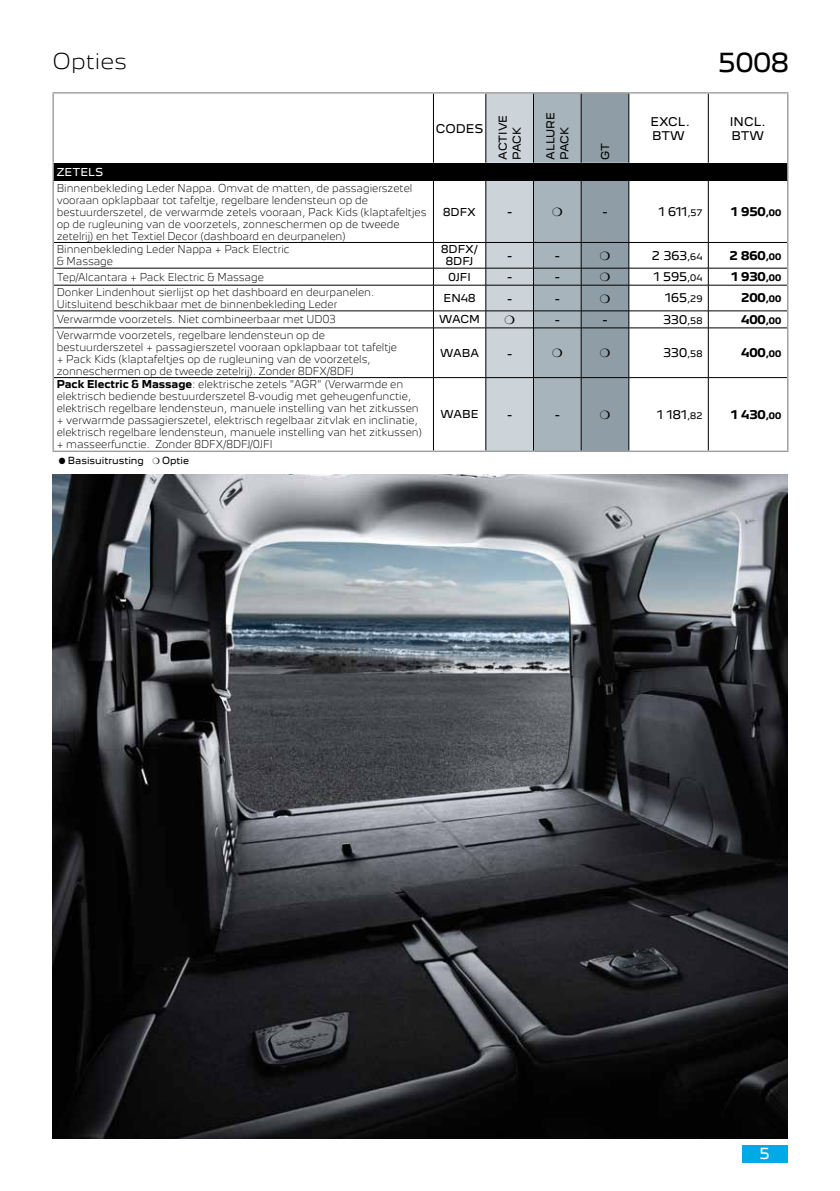
<style>
.page{position:relative;width:840px;height:1191px;background:#fff}
.page>*{position:absolute;margin:0;border:0;box-sizing:border-box;transform-origin:0 0}
.t1{font:24px "Peugeot New";color:#000}
.t2{font:300 20px "Peugeot New";color:#000}
.t3{font:14px "Peugeot New";color:#fff}
.t4{font:12px "Peugeot New";color:#000}
.t5{font:11px/14px "Peugeot New";color:#000}
.t6{font:700 11px "Peugeot New";color:#000}
.t7{font:300 10px/12px "Peugeot New";color:#000;scale:.9 1}
.t8{font:10px/14px "Peugeot New";color:#000}
.t9{font:10px "Peugeot New";color:#fff}
.t10{font:9px "Peugeot New";color:#000;scale:.94 1}
.s1{font-size:8.2px}
.s2{font-weight:700}
</style>
<div class="page">
<img style="left:52px;top:475px;width:735px;height:663px">
<div style="left:741px;top:1145px;width:46px;height:17px;background:#00aae5"></div>
<svg style="left:54px;top:94px;width:732px;height:356px"></svg>
<div style="left:53px;top:163px;width:734px;height:18px;background:#000"></div>
<hr style="left:433px;top:181px;width:1px;height:61px;background:#000">
<hr style="left:54px;top:242px;width:379px;height:1px;background:#000">
<hr style="left:433px;top:242px;width:52px;height:1px;background:#000">
<hr style="left:54px;top:268px;width:379px;height:1px;background:#000">
<hr style="left:433px;top:268px;width:52px;height:1px;background:#000">
<hr style="left:54px;top:285px;width:379px;height:1px;background:#000">
<hr style="left:433px;top:285px;width:52px;height:1px;background:#000">
<hr style="left:54px;top:310px;width:379px;height:1px;background:#000">
<hr style="left:433px;top:310px;width:52px;height:1px;background:#000">
<svg style="left:433px;top:243px;width:1px;height:84px"></svg>
<hr style="left:54px;top:327px;width:379px;height:1px;background:#000">
<hr style="left:433px;top:327px;width:52px;height:1px;background:#000">
<hr style="left:433px;top:328px;width:1px;height:49px;background:#000">
<hr style="left:54px;top:377px;width:379px;height:1px;background:#000">
<hr style="left:433px;top:377px;width:52px;height:1px;background:#000">
<hr style="left:433px;top:378px;width:1px;height:72px;background:#000">
<hr style="left:707px;top:181px;width:1px;height:61px;background:#000">
<hr style="left:628px;top:242px;width:80px;height:1px;background:#000">
<hr style="left:708px;top:242px;width:78px;height:1px;background:#000">
<hr style="left:628px;top:268px;width:80px;height:1px;background:#000">
<hr style="left:708px;top:268px;width:78px;height:1px;background:#000">
<hr style="left:628px;top:285px;width:80px;height:1px;background:#000">
<hr style="left:708px;top:285px;width:78px;height:1px;background:#000">
<hr style="left:628px;top:310px;width:80px;height:1px;background:#000">
<hr style="left:708px;top:310px;width:78px;height:1px;background:#000">
<svg style="left:707px;top:243px;width:1px;height:84px"></svg>
<hr style="left:628px;top:327px;width:80px;height:1px;background:#000">
<hr style="left:708px;top:327px;width:78px;height:1px;background:#000">
<hr style="left:707px;top:328px;width:1px;height:49px;background:#000">
<hr style="left:628px;top:377px;width:80px;height:1px;background:#000">
<hr style="left:708px;top:377px;width:78px;height:1px;background:#000">
<hr style="left:707px;top:378px;width:1px;height:72px;background:#000">
<hr style="left:433px;top:94px;width:1px;height:69px;background:#000">
<hr style="left:707px;top:94px;width:1px;height:69px;background:#000">
<hr style="left:52px;top:92px;width:381px;height:2px;background:#9d9d9c">
<hr style="left:52px;top:94px;width:2px;height:69px;background:#9d9d9c">
<hr style="left:433px;top:92px;width:52px;height:2px;background:#9d9d9c">
<hr style="left:485px;top:92px;width:48px;height:2px;background:#9d9d9c">
<hr style="left:533px;top:92px;width:48px;height:2px;background:#9d9d9c">
<hr style="left:581px;top:92px;width:47px;height:2px;background:#9d9d9c">
<hr style="left:628px;top:92px;width:80px;height:2px;background:#9d9d9c">
<hr style="left:708px;top:92px;width:80px;height:2px;background:#9d9d9c">
<hr style="left:786px;top:94px;width:2px;height:69px;background:#9d9d9c">
<svg style="left:52px;top:163px;width:2px;height:18px"></svg>
<svg style="left:787px;top:163px;width:1px;height:18px"></svg>
<hr style="left:52px;top:181px;width:2px;height:61px;background:#9d9d9c">
<hr style="left:786px;top:181px;width:2px;height:61px;background:#9d9d9c">
<hr style="left:52px;top:242px;width:2px;height:26px;background:#9d9d9c">
<hr style="left:786px;top:242px;width:2px;height:26px;background:#9d9d9c">
<svg style="left:52px;top:268px;width:2px;height:17px"></svg>
<svg style="left:786px;top:268px;width:2px;height:17px"></svg>
<hr style="left:52px;top:285px;width:2px;height:26px;background:#9d9d9c">
<hr style="left:786px;top:285px;width:2px;height:26px;background:#9d9d9c">
<svg style="left:52px;top:311px;width:2px;height:17px"></svg>
<svg style="left:786px;top:311px;width:2px;height:17px"></svg>
<hr style="left:52px;top:328px;width:2px;height:49px;background:#9d9d9c">
<hr style="left:786px;top:328px;width:2px;height:49px;background:#9d9d9c">
<hr style="left:52px;top:377px;width:2px;height:73px;background:#9d9d9c">
<hr style="left:786px;top:377px;width:2px;height:73px;background:#9d9d9c">
<hr style="left:52px;top:450px;width:381px;height:2px;background:#9d9d9c">
<hr style="left:433px;top:450px;width:52px;height:2px;background:#9d9d9c">
<hr style="left:485px;top:450px;width:48px;height:2px;background:#9d9d9c">
<hr style="left:533px;top:450px;width:48px;height:2px;background:#9d9d9c">
<hr style="left:581px;top:450px;width:47px;height:2px;background:#9d9d9c">
<hr style="left:628px;top:450px;width:80px;height:2px;background:#9d9d9c">
<hr style="left:708px;top:450px;width:80px;height:2px;background:#9d9d9c">
<svg style="left:485px;top:93px;width:144px;height:358px"></svg>
<h2 class="t2" style="left:52px;top:44px;width:76px">Opties</h2>
<h1 class="t1" style="left:717px;top:42px;width:72px">5008</h1>
<p class="t9" style="left:57px;top:163px;width:48px">ZETELS</p>
<p class="t7" style="left:57px;top:181px;width:412px">Binnenbekleding Leder Nappa. Omvat de matten, de passagierszetel vooraan opklapbaar tot tafeltje, regelbare lendensteun op de bestuurderszetel, de verwarmde zetels vooraan, Pack Kids (klaptafeltjes op de rugleuning van de voorzetels, zonneschermen op de tweede zetelrij) en het Textiel Decor (dashboard en deurpanelen)</p>
<p class="t5" style="left:435px;top:120px;width:49px">CODES</p>
<p class="t8" style="left:494px;top:160px;width:46px;rotate:-90deg">ACTIVE<br>PACK</p>
<p class="t8" style="left:542px;top:160px;width:49px;rotate:-90deg">ALLURE<br>PACK</p>
<p class="t8" style="left:597px;top:160px;width:18px;rotate:-90deg">GT</p>
<p class="t5" style="left:650px;top:113px;width:41px">EXCL.<br>BTW</p>
<p class="t5" style="left:729px;top:113px;width:37px">INCL.<br>BTW</p>
<p class="t8" style="left:443px;top:204px;width:34px">8DFX</p>
<p class="t4" style="left:507px;top:202px;width:6px">-</p>
<p class="t4" style="left:602px;top:202px;width:6px">-</p>
<p class="t5" style="left:658px;top:204px;width:45px">1 611<span class="s1">,57</span></p>
<p class="t6" style="left:730px;top:202px;width:52px">1 950<span class="s1">,00</span></p>
<p class="t7" style="left:57px;top:242px;width:260px">Binnenbekleding Leder Nappa + Pack Electric &amp; Massage</p>
<p class="t8" style="left:441px;top:242px;width:38px;line-height:12px;text-align:center">8DFX/<br>8DFJ</p>
<p class="t4" style="left:507px;top:245px;width:6px">-</p>
<p class="t4" style="left:554px;top:245px;width:6px">-</p>
<p class="t5" style="left:651px;top:247px;width:52px">2 363<span class="s1">,64</span></p>
<p class="t6" style="left:729px;top:246px;width:53px">2 860<span class="s1">,00</span></p>
<p class="t7" style="left:57px;top:270px;width:231px">Tep/Alcantara + Pack Electric &amp; Massage</p>
<p class="t8" style="left:448px;top:269px;width:24px">0JFI</p>
<p class="t4" style="left:507px;top:267px;width:6px">-</p>
<p class="t4" style="left:554px;top:267px;width:6px">-</p>
<p class="t5" style="left:653px;top:269px;width:50px">1 595<span class="s1">,04</span></p>
<p class="t6" style="left:730px;top:267px;width:52px">1 930<span class="s1">,00</span></p>
<p class="t7" style="left:57px;top:285px;width:354px">Donker Lindenhout sierlijst op het dashboard en deurpanelen.<br>Uitsluitend beschikbaar met de binnenbekleding Leder</p>
<p class="t8" style="left:443px;top:290px;width:34px">EN48</p>
<p class="t4" style="left:507px;top:288px;width:6px">-</p>
<p class="t4" style="left:554px;top:288px;width:6px">-</p>
<p class="t5" style="left:664px;top:290px;width:39px">165<span class="s1">,29</span></p>
<p class="t6" style="left:740px;top:289px;width:42px">200<span class="s1">,00</span></p>
<p class="t7" style="left:57px;top:313px;width:311px">Verwarmde voorzetels. Niet combineerbaar met UD03</p>
<p class="t8" style="left:439px;top:311px;width:42px">WACM</p>
<p class="t4" style="left:554px;top:309px;width:6px">-</p>
<p class="t4" style="left:602px;top:309px;width:6px">-</p>
<p class="t5" style="left:662px;top:311px;width:41px">330<span class="s1">,58</span></p>
<p class="t6" style="left:740px;top:310px;width:42px">400<span class="s1">,00</span></p>
<p class="t7" style="left:57px;top:328px;width:379px">Verwarmde voorzetels, regelbare lendensteun op de bestuurderszetel + passagierszetel vooraan opklapbaar tot tafeltje + Pack Kids (klaptafeltjes op de rugleuning van de voorzetels, zonneschermen op de tweede zetelrij). Zonder 8DFX/8DFJ</p>
<p class="t8" style="left:440px;top:345px;width:40px">WABA</p>
<p class="t4" style="left:507px;top:343px;width:6px">-</p>
<p class="t5" style="left:662px;top:345px;width:41px">330<span class="s1">,58</span></p>
<p class="t6" style="left:740px;top:344px;width:42px">400<span class="s1">,00</span></p>
<p class="t7" style="left:57px;top:378px;width:407px"><span class="s2">Pack Electric &amp; Massage</span>: elektrische zetels "AGR" (Verwarmde en elektrisch bediende bestuurderszetel 8-voudig met geheugenfunctie, elektrisch regelbare lendensteun, manuele instelling van het zitkussen + verwarmde passagierszetel, elektrisch regelbaar zitvlak en inclinatie, elektrisch regelbare lendensteun, manuele instelling van het zitkussen) + masseerfunctie. Zonder 8DFX/8DFJ/0JFI</p>
<p class="t10" style="left:59px;top:453px;width:92px">● Basisuitrusting</p>
<p class="t10" style="left:162px;top:453px;width:30px">Optie</p>
<p class="t8" style="left:440px;top:407px;width:39px">WABE</p>
<p class="t4" style="left:507px;top:404px;width:6px">-</p>
<p class="t4" style="left:554px;top:404px;width:6px">-</p>
<p class="t5" style="left:656px;top:406px;width:47px">1 181<span class="s1">,82</span></p>
<p class="t6" style="left:730px;top:405px;width:52px">1 430<span class="s1">,00</span></p>
<h3 class="t3" style="left:759px;top:1142px;width:12px">5</h3>
</div>
